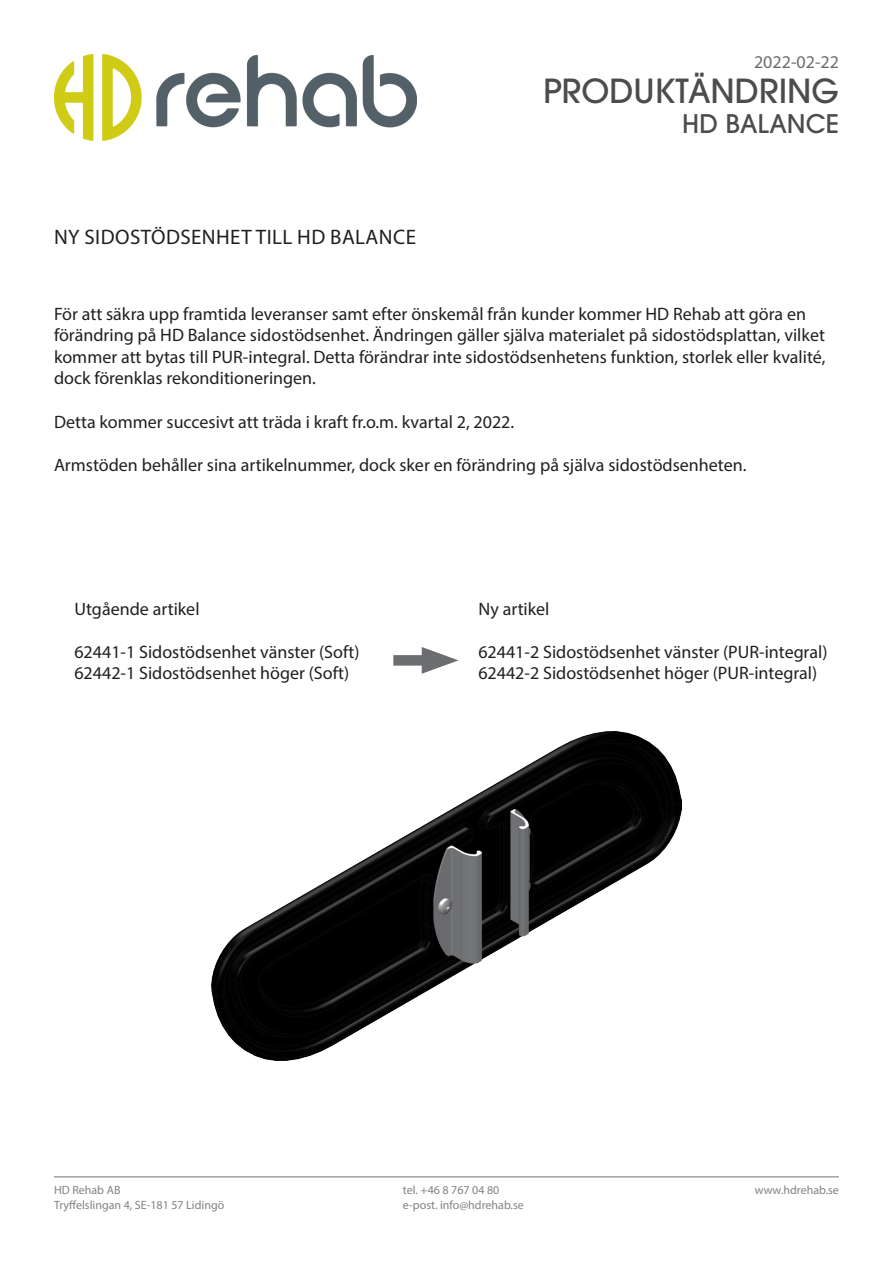
<style>
.page{position:relative;width:893px;height:1263px;background:#fff}
.page>*{position:absolute;margin:0;border:0;box-sizing:border-box;transform-origin:0 0}
.t1{font:500 33px "ITC Avant Garde Pro";color:#4b4c4d}
.t2{font:500 25.5px "ITC Avant Garde Pro";color:#4b4c4d}
.t3{font:21px "Myriad Pro";letter-spacing:.02em;color:#231f20}
.t4{font:18px/21.6px "Myriad Pro";color:#231f20}
.t5{font:18px "Myriad Pro";color:#6c6d70}
.t6{font:12px "Myriad Pro";color:#808285}
</style>
<div class="page">
<div style="left:393px;top:655px;width:44px;height:11px;background:#6c6d70"></div>
<svg style="left:422px;top:647px;width:37px;height:27px"></svg>
<hr style="left:54px;top:1176px;width:785px;height:1px;background:#808285">
<img style="left:54px;top:54px;width:362px;height:87px">
<img style="left:212px;top:731px;width:469px;height:329px">
<p class="t5" style="left:754px;top:50px;width:86px">2022-02-22</p>
<p class="t3" style="left:54px;top:224px;width:363px">NY SIDOSTÖDSENHET TILL HD BALANCE</p>
<p class="t1" style="left:543px;top:70px;width:297px">PRODUKTÄNDRING</p>
<p class="t2" style="left:682px;top:108px;width:158px">HD BALANCE</p>
<p class="t4" style="left:54px;top:303px;width:773px">För att säkra upp framtida leveranser samt efter önskemål från kunder kommer HD Rehab att göra en förändring på HD Balance sidostödsenhet. Ändringen gäller själva materialet på sidostödsplattan, vilket kommer att bytas till PUR-integral. Detta förändrar inte sidostödsenhetens funktion, storlek eller kvalité, dock förenklas rekonditioneringen.</p>
<p class="t4" style="left:54px;top:411px;width:462px">Detta kommer succesivt att träda i kraft fr.o.m. kvartal 2, 2022.</p>
<p class="t4" style="left:54px;top:454px;width:694px">Armstöden behåller sina artikelnummer, dock sker en förändring på själva sidostödsenheten.</p>
<p class="t4" style="left:74px;top:597px;width:127px">Utgående artikel</p>
<p class="t4" style="left:74px;top:641px;width:287px">62441-1 Sidostödsenhet vänster (Soft)</p>
<p class="t4" style="left:74px;top:662px;width:276px">62442-1 Sidostödsenhet höger (Soft)</p>
<p class="t4" style="left:478px;top:597px;width:73px">Ny artikel</p>
<p class="t4" style="left:478px;top:641px;width:351px">62441-2 Sidostödsenhet vänster (PUR-integral)</p>
<p class="t4" style="left:478px;top:662px;width:340px">62442-2 Sidostödsenhet höger (PUR-integral)</p>
<p class="t6" style="left:54px;top:1183px;width:68px">HD Rehab AB</p>
<p class="t6" style="left:54px;top:1197px;width:172px">Tryffelslingan 4, SE-181 57 Lidingö</p>
<p class="t6" style="left:403px;top:1183px;width:98px">tel. +46 8 767 04 80</p>
<p class="t6" style="left:403px;top:1197px;width:122px">e-post. info@hdrehab.se</p>
<p class="t6" style="left:755px;top:1183px;width:86px">www.hdrehab.se</p>
</div>
